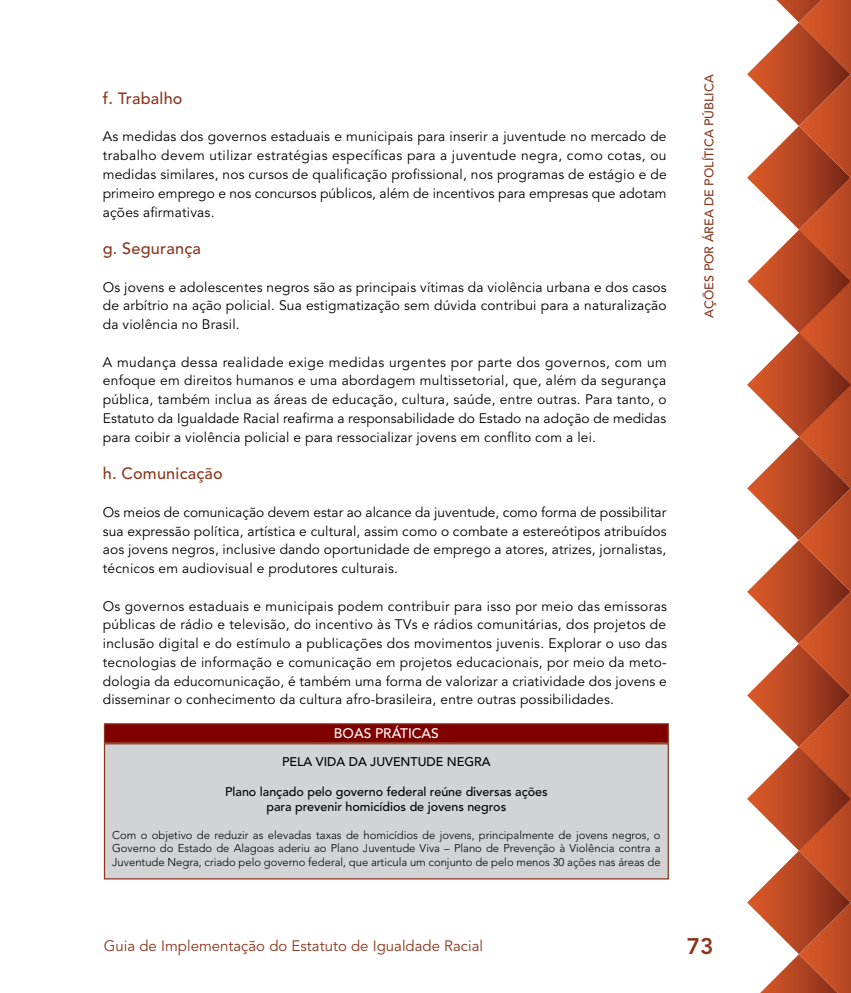
<style>
.page{position:relative;width:851px;height:993px;background:#fff}
.page>*{position:absolute;margin:0;border:0;box-sizing:border-box;transform-origin:0 0}
.t1{font:800 22.5px "Avenir LT Std";color:#8a371e}
.t2{font:500 16.25px "Avenir LT Std";letter-spacing:.015em;color:#8a371e}
.t3{font:15px "Avenir LT Std";color:#8a371e}
.t4{font:13.75px/18.8px "Avenir LT Std";letter-spacing:.015em;color:#000;text-align:justify}
.t5{font:500 13.75px "Avenir LT Std";color:#fff}
.t6{font:500 12.5px/15px "Avenir LT Std";color:#000;text-align:center}
.t7{font:500 12.5px "Avenir LT Std";color:#8a371e}
.t8{font:300 11.25px/13.8px "Avenir LT Std";color:#000;text-align:justify}
</style>
<div class="page">
<svg style="left:747px;top:0;width:103px;height:992px"></svg>
<div style="left:104px;top:743px;width:564px;height:135px;background:#d1d3d4"></div>
<div style="left:104px;top:743px;width:564px;height:136px;border:1px solid #8a371e"></div>
<div style="left:104px;top:723px;width:564px;height:19px;background:#800000"></div>
<div style="left:104px;top:723px;width:564px;height:20px;border:1px solid #8a371e"></div>
<p class="t2" style="left:103px;top:89px;width:81px">f. Trabalho</p>
<p class="t4" style="left:103px;top:128px;width:565px">As medidas dos governos estaduais e municipais para inserir a juventude no mercado de trabalho devem utilizar estratégias específicas para a juventude negra, como cotas, ou medidas similares, nos cursos de qualificação profissional, nos programas de estágio e de primeiro emprego e nos concursos públicos, além de incentivos para empresas que adotam ações afirmativas.</p>
<p class="t2" style="left:103px;top:239px;width:100px">g. Segurança</p>
<p class="t4" style="left:103px;top:278px;width:565px">Os jovens e adolescentes negros são as principais vítimas da violência urbana e dos casos de arbítrio na ação policial. Sua estigmatização sem dúvida contribui para a naturalização da violência no Brasil.</p>
<p class="t4" style="left:103px;top:353px;width:565px">A mudança dessa realidade exige medidas urgentes por parte dos governos, com um enfoque em direitos humanos e uma abordagem multissetorial, que, além da segurança pública, também inclua as áreas de educação, cultura, saúde, entre outras. Para tanto, o Estatuto da Igualdade Racial reafirma a responsabilidade do Estado na adoção de medidas para coibir a violência policial e para ressocializar jovens em conflito com a lei.</p>
<p class="t2" style="left:103px;top:464px;width:121px">h. Comunicação</p>
<p class="t4" style="left:103px;top:503px;width:565px">Os meios de comunicação devem estar ao alcance da juventude, como forma de possibilitar sua expressão política, artística e cultural, assim como o combate a estereótipos atribuídos aos jovens negros, inclusive dando oportunidade de emprego a atores, atrizes, jornalistas, técnicos em audiovisual e produtores culturais.</p>
<p class="t4" style="left:103px;top:596px;width:565px">Os governos estaduais e municipais podem contribuir para isso por meio das emissoras públicas de rádio e televisão, do incentivo às TVs e rádios comunitárias, dos projetos de inclusão digital e do estímulo a publicações dos movimentos juvenis. Explorar o uso das tecnologias de informação e comunicação em projetos educacionais, por meio da meto&shy;dologia da educomunicação, é também uma forma de valorizar a criatividade dos jovens e disseminar o conhecimento da cultura afro-brasileira, entre outras possibilidades.</p>
<p class="t5" style="left:334px;top:725px;width:19px">Boas</p>
<p class="t5" style="left:375px;top:725px;width:17px">Práticas</p>
<p class="t6" style="left:282px;top:754px;width:16px">Pela</p>
<p class="t6" style="left:316px;top:754px;width:16px">Vida</p>
<p class="t6" style="left:349px;top:754px;width:37px">da Juventude</p>
<p class="t6" style="left:447px;top:754px;width:20px">Negra</p>
<p class="t6" style="left:225px;top:784px;width:324px">Plano lançado pelo governo federal reúne diversas ações para prevenir homicídios de jovens negros</p>
<p class="t8" style="left:112px;top:827px;width:550px">Com o objetivo de reduzir as elevadas taxas de homicídios de jovens, principalmente de jovens negros, o Governo do Estado de Alagoas aderiu ao Plano Juventude Viva – Plano de Prevenção à Violência contra a Juventude Negra, criado pelo governo federal, que articula um conjunto de pelo menos 30 ações nas áreas de</p>
<p class="t7" style="left:701px;top:317px;width:244px;rotate:-90deg">Ações por área de política pública</p>
<p class="t3" style="left:104px;top:937px;width:381px">Guia de Implementação do Estatuto de Igualdade Racial</p>
<h1 class="t1" style="left:686px;top:932px;width:28px">73</h1>
</div>
